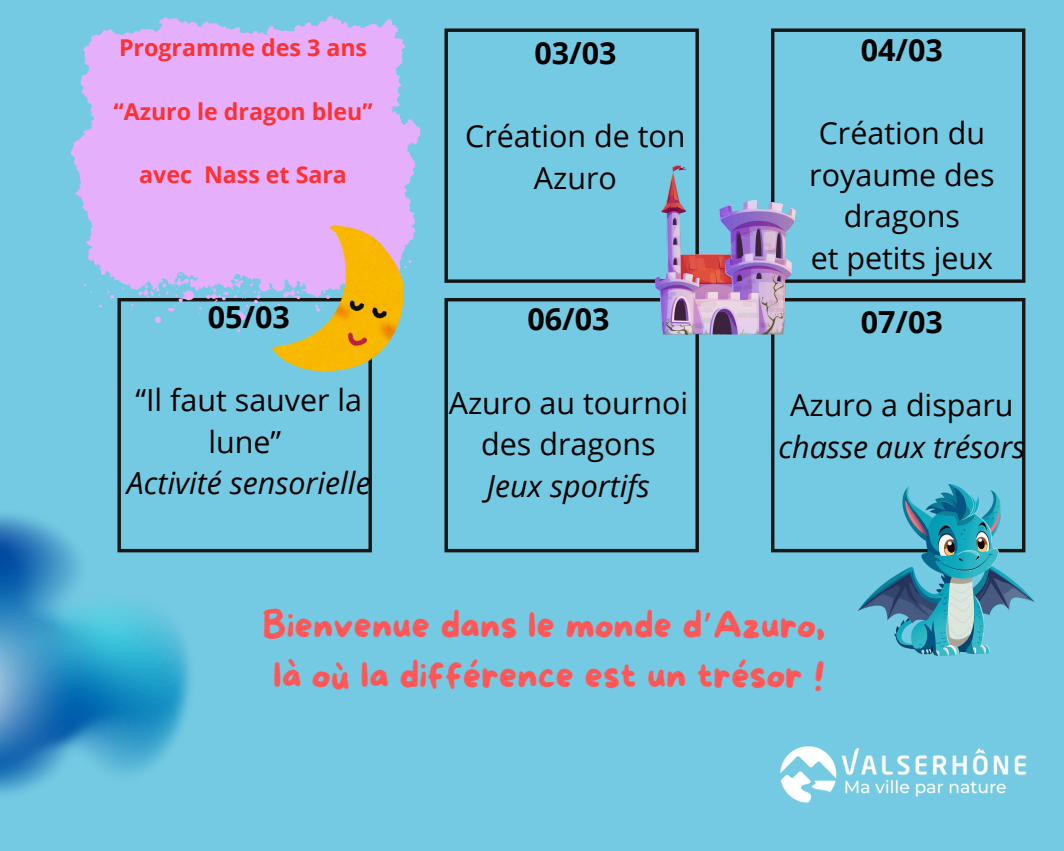
<style>
.page{position:relative;width:1064px;height:851px;background:#fff}
.page>*{position:absolute;margin:0;border:0;box-sizing:border-box;transform-origin:0 0}
.t1{font:36px/49.5px "More Sugar";color:#ff5757;text-align:center}
.t2{font:30.45px/41.7px "Open Sans";color:#000;text-align:center}
.t3{font:italic 30.45px/41.7px "Open Sans";color:#000;text-align:center}
.t4{font:700 30.45px "Open Sans";color:#000}
.t5{font:700 23.1px "Open Sans";color:#ff3131}
.s1{font-style:italic}
.s2{font-style:normal}
.s3{font-family:"Noto Sans Gurmukhi"}
</style>
<div class="page">
<div style="left:0;top:0;width:1063px;height:850px;background:#74cae2"></div>
<svg style="left:444px;top:28px;width:254px;height:255px"></svg>
<svg style="left:117px;top:334px;width:255px;height:218px"></svg>
<svg style="left:444px;top:298px;width:254px;height:254px"></svg>
<svg style="left:770px;top:298px;width:255px;height:254px"></svg>
<svg style="left:771px;top:28px;width:254px;height:255px"></svg>
<svg style="left:71px;top:15px;width:349px;height:319px;fill:#e6affc"></svg>
<img style="left:780px;top:746px;width:247px;height:57px">
<img style="left:0;top:464px;width:245px;height:330px">
<img style="left:272px;top:225px;width:131px;height:146px">
<img style="left:857px;top:484px;width:177px;height:171px">
<img style="left:655px;top:165px;width:140px;height:169px">
<p class="t5" style="left:119px;top:31px;width:249px">Programme des 3 ans</p>
<p class="t5" style="left:113px;top:95px;width:261px">“Azuro le dragon bleu”</p>
<p class="t5" style="left:139px;top:159px;width:209px">avec Nass et Sara</p>
<p class="t4" style="left:208px;top:295px;width:83px">05/03</p>
<h2 class="t2" style="left:127px;top:378px;width:245px">“Il faut sauver la lune”<br><span class="s1">Activité sensorielle</span></h2>
<p class="t4" style="left:534px;top:31px;width:83px">03/03</p>
<p class="t2" style="left:465px;top:114px;width:222px">Création de ton<br>Azuro</p>
<h3 class="t4" style="left:527px;top:298px;width:83px">06/03</h3>
<p class="t2" style="left:448px;top:381px;width:241px">Azuro au tournoi des dragons<br><span class="s1">Jeux sportifs</span></p>
<p class="t4" style="left:860px;top:28px;width:83px">04/03</p>
<p class="t2" style="left:809px;top:111px;width:187px">Création du royaume des dragons<br>et petits jeux</p>
<h2 class="t4" style="left:860px;top:300px;width:83px">07/03</h2>
<h3 class="t3" style="left:778px;top:384px;width:248px"><span class="s2">Azuro a disparu </span>chasse aux trésors</h3>
<h2 class="t1" style="left:262px;top:602px;width:564px">Bienvenue dans le monde d<span class="s3">’</span>Azuro, là où la différence est un trésor !</h2>
</div>
